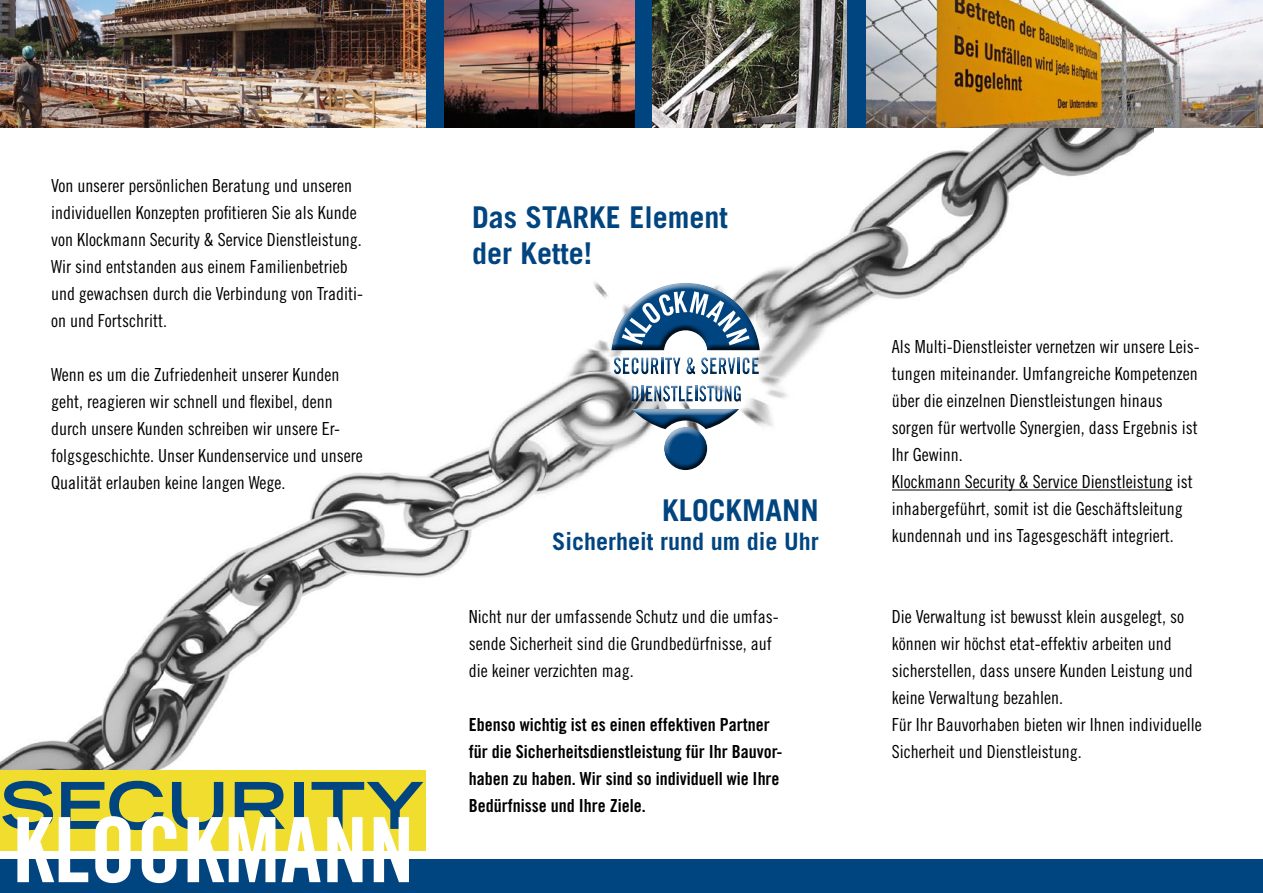
<style>
.page{position:relative;width:1263px;height:893px;background:#fff}
.page>*{position:absolute;margin:0;border:0;box-sizing:border-box;transform-origin:0 0}
.t1{font:90.15px "Trade Gothic LT Std Bd Cn 20";color:#fff}
.t2{font:700 expanded 64.65px "Trade Gothic LT Std";color:#004480}
.t3{font:700 30px/36px "Trade Gothic LT Std";color:#004480}
.t4{font:700 24px "Trade Gothic LT Std";color:#004480}
.t5{font:18px/27px "Trade Gothic LT Std Cn 18";color:#000}
.t6{font:18px/27px "Trade Gothic LT Std Bd Cn 20";color:#000}
</style>
<div class="page">
<img style="left:0;top:128px;width:1153px;height:667px">
<div style="left:0;top:770px;width:425px;height:80px;background:#f1dd2d"></div>
<div style="left:0;top:0;width:1263px;height:128px;background:#004480"></div>
<img style="left:0;top:0;width:425px;height:128px">
<div style="left:0;top:859px;width:1263px;height:34px;background:#004480"></div>
<img style="left:445px;top:0;width:189px;height:128px">
<img style="left:653px;top:0;width:193px;height:128px">
<img style="left:866px;top:0;width:397px;height:128px">
<hr style="left:892px;top:490px;width:281px;height:1px;background:#000">
<div style="left:609px;top:280px;width:149px;height:182px;background:#fff;opacity:.75"></div>
<div style="left:609px;top:306px;width:152px;height:165px;background:#000;opacity:.75"></div>
<p class="t5" style="left:51px;top:171px;width:314px">Von unserer persönlichen Beratung und unseren individuellen Konzepten profitieren Sie als Kunde von Klockmann Security &amp; Service Dienstleistung.<br>Wir sind entstanden aus einem Familienbetrieb und gewachsen durch die Verbindung von Traditi&shy;on und Fortschritt.</p>
<p class="t5" style="left:51px;top:360px;width:313px">Wenn es um die Zufriedenheit unserer Kunden geht, reagieren wir schnell und flexibel, denn durch unsere Kunden schreiben wir unsere Er&shy;folgsgeschichte. Unser Kundenservice und unsere Qualität erlauben keine langen Wege.</p>
<h2 class="t2" style="left:0;top:763px;width:426px">SECURITY</h2>
<h1 class="t1" style="left:12px;top:795px;width:404px">KLOCKMANN</h1>
<h3 class="t3" style="left:472px;top:199px;width:257px">Das STARKE Element der Kette!</h3>
<h3 class="t3" style="left:662px;top:492px;width:158px">KLOCKMANN</h3>
<h3 class="t4" style="left:552px;top:527px;width:268px">Sicherheit rund um die Uhr</h3>
<p class="t5" style="left:469px;top:603px;width:311px">Nicht nur der umfassende Schutz und die umfas&shy;sende Sicherheit sind die Grundbedürfnisse, auf die keiner verzichten mag.</p>
<p class="t6" style="left:469px;top:711px;width:315px">Ebenso wichtig ist es einen effektiven Partner für die Sicherheitsdienstleistung für Ihr Bauvor&shy;haben zu haben. Wir sind so individuell wie Ihre Bedürfnisse und Ihre Ziele.</p>
<p class="t5" style="left:892px;top:333px;width:309px">Als Multi-Dienstleister vernetzen wir unsere Leis&shy;tungen miteinander. Umfangreiche Kompetenzen über die einzelnen Dienstleistungen hinaus sorgen für wertvolle Synergien, dass Ergebnis ist Ihr Gewinn.<br>Klockmann Security &amp; Service Dienstleistung ist inhabergeführt, somit ist die Geschäftsleitung kundennah und ins Tagesgeschäft integriert.</p>
<p class="t5" style="left:892px;top:603px;width:311px">Die Verwaltung ist bewusst klein ausgelegt, so können wir höchst etat-effektiv arbeiten und sicherstellen, dass unsere Kunden Leistung und keine Verwaltung bezahlen.<br>Für Ihr Bauvorhaben bieten wir Ihnen individuelle Sicherheit und Dienstleistung.</p>
</div>
